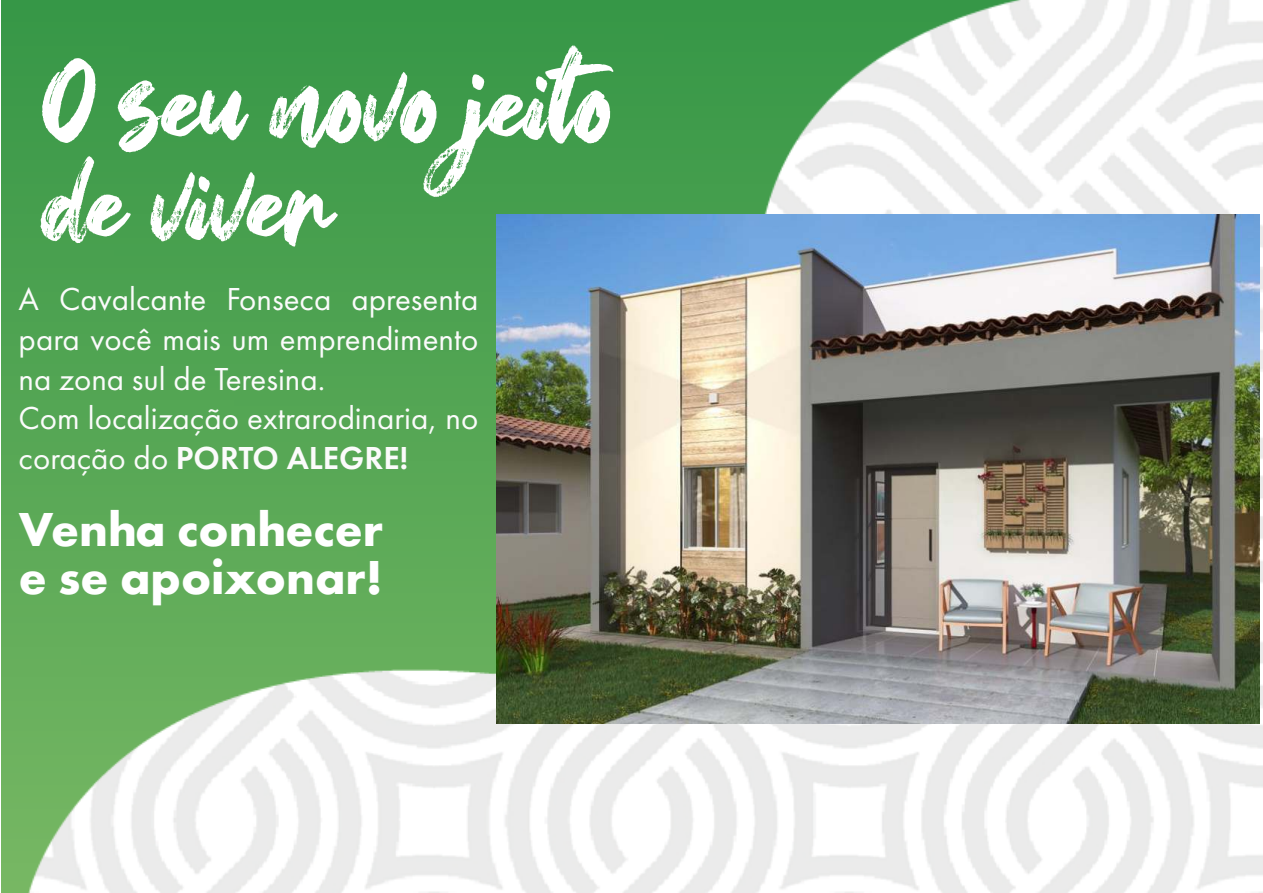
<style>
.page{position:relative;width:1263px;height:893px;background:#fff}
.page>*{position:absolute;margin:0;border:0;box-sizing:border-box;transform-origin:0 0}
.t1{font:109.05px/100.1px "Hey October";color:#fff}
.t2{font:700 49.5px/48px "Futura PT";color:#fff}
.t3{font:33px/39.6px "Futura PT";color:#fbfbfb}
.s1{font-weight:600}
</style>
<div class="page">
<img style="left:1px;top:0;width:27px;height:893px">
<img style="left:28px;top:0;width:1235px;height:893px">
<img style="left:496px;top:215px;width:763px;height:508px">
<img style="left:1013px;top:0;width:250px;height:23px">
<h1 class="t1" style="left:43px;top:71px;width:572px">O seu novo jeito de viver</h1>
<p class="t3" style="left:19px;top:282px;width:461px">A Cavalcante Fonseca apresenta para você mais um emprendimento na zona sul de Teresina.<br>Com localização extrarodinaria, no coração do <span class="s1">PORTO ALEGRE!</span></p>
<h2 class="t2" style="left:19px;top:509px;width:366px">Venha conhecer e se apoixonar!</h2>
</div>
